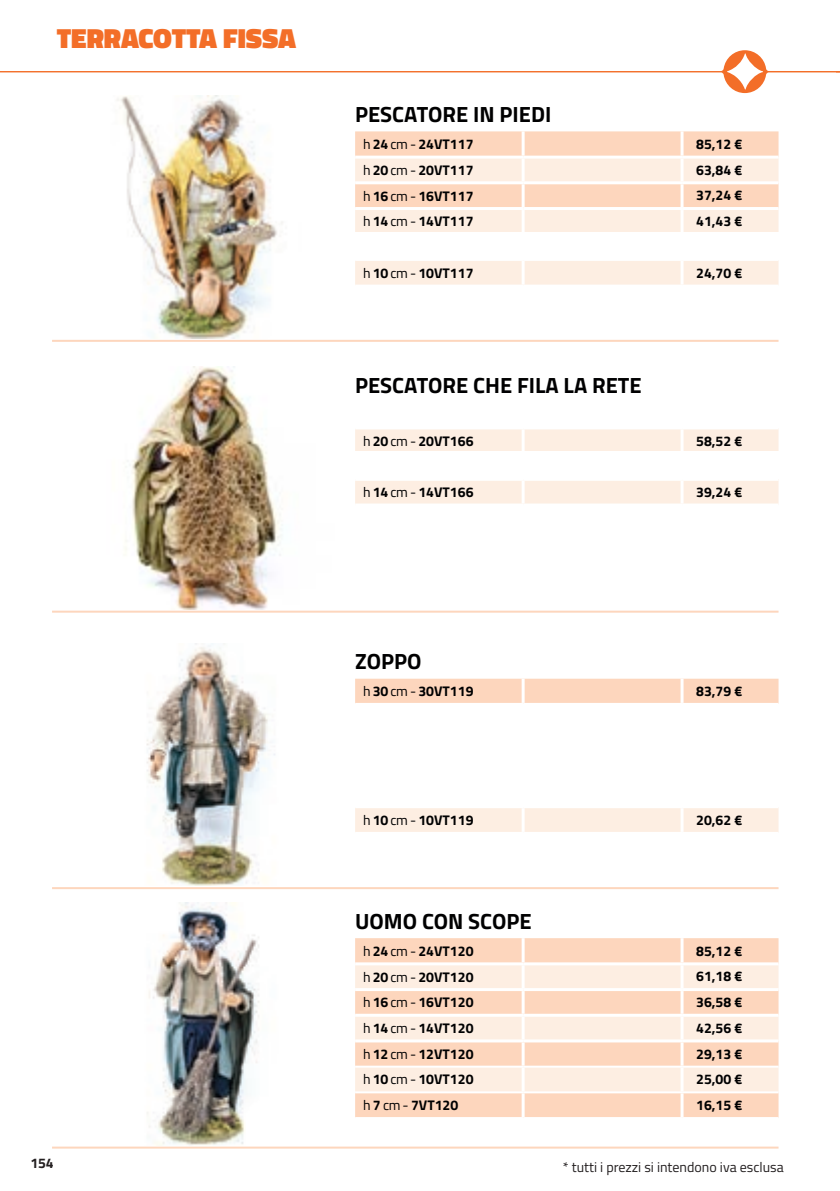
<style>
.page{position:relative;width:840px;height:1191px;background:#fff}
.page>*{position:absolute;margin:0;border:0;box-sizing:border-box;transform-origin:0 0}
.t1{font:900 28px "Titillium Web";color:#f36e28}
.t2{font:700 22px "Titillium Web";color:#000001}
.t3{font:700 14px "Titillium Web";color:#000001}
.t4{font:14px "Titillium Web";color:#231f20}
.t5{font:700 14px "Titillium Web";color:#231f20}
.s1{font-weight:400}
</style>
<div class="page">
<svg style="left:0;top:50px;width:839px;height:43px"></svg>
<img style="left:146px;top:643px;width:129px;height:242px">
<div style="left:355px;top:678px;width:423px;height:25px;background:#fdd6bd"></div>
<div style="left:355px;top:808px;width:423px;height:24px;background:#fdeee2"></div>
<hr style="left:521px;top:678px;width:3px;height:25px;background:#fff">
<hr style="left:680px;top:678px;width:3px;height:25px;background:#fff">
<hr style="left:521px;top:808px;width:3px;height:24px;background:#fff">
<hr style="left:680px;top:808px;width:3px;height:24px;background:#fff">
<hr style="left:52px;top:887px;width:726px;height:2px;background:#fdd6bd">
<img style="left:147px;top:902px;width:113px;height:243px">
<div style="left:355px;top:938px;width:423px;height:179px;background:#fdd6bd"></div>
<svg style="left:355px;top:965px;width:423px;height:126px;fill:#fdeee2"></svg>
<hr style="left:521px;top:938px;width:3px;height:24px;background:#fff">
<hr style="left:680px;top:938px;width:3px;height:24px;background:#fff">
<hr style="left:355px;top:962px;width:168px;height:3px;background:#fff">
<hr style="left:523px;top:962px;width:158px;height:3px;background:#fff">
<hr style="left:521px;top:965px;width:3px;height:23px;background:#fff">
<hr style="left:681px;top:962px;width:97px;height:3px;background:#fff">
<hr style="left:680px;top:965px;width:3px;height:23px;background:#fff">
<hr style="left:355px;top:988px;width:168px;height:3px;background:#fff">
<hr style="left:523px;top:988px;width:158px;height:3px;background:#fff">
<hr style="left:521px;top:991px;width:3px;height:22px;background:#fff">
<hr style="left:681px;top:988px;width:97px;height:3px;background:#fff">
<hr style="left:680px;top:991px;width:3px;height:22px;background:#fff">
<hr style="left:355px;top:1013px;width:168px;height:3px;background:#fff">
<hr style="left:523px;top:1013px;width:158px;height:3px;background:#fff">
<hr style="left:521px;top:1016px;width:3px;height:23px;background:#fff">
<hr style="left:681px;top:1013px;width:97px;height:3px;background:#fff">
<hr style="left:680px;top:1016px;width:3px;height:23px;background:#fff">
<hr style="left:355px;top:1039px;width:168px;height:3px;background:#fff">
<hr style="left:523px;top:1039px;width:158px;height:3px;background:#fff">
<hr style="left:521px;top:1042px;width:3px;height:23px;background:#fff">
<hr style="left:681px;top:1039px;width:97px;height:3px;background:#fff">
<hr style="left:680px;top:1042px;width:3px;height:23px;background:#fff">
<hr style="left:521px;top:1067px;width:3px;height:24px;background:#fff">
<hr style="left:680px;top:1067px;width:3px;height:24px;background:#fff">
<hr style="left:521px;top:1093px;width:3px;height:24px;background:#fff">
<hr style="left:680px;top:1093px;width:3px;height:24px;background:#fff">
<hr style="left:355px;top:1065px;width:168px;height:2px;background:#fff">
<hr style="left:523px;top:1065px;width:158px;height:2px;background:#fff">
<hr style="left:681px;top:1065px;width:97px;height:2px;background:#fff">
<hr style="left:355px;top:1091px;width:168px;height:2px;background:#fff">
<hr style="left:523px;top:1091px;width:158px;height:2px;background:#fff">
<hr style="left:681px;top:1091px;width:97px;height:2px;background:#fff">
<hr style="left:52px;top:1146px;width:726px;height:2px;background:#fdd6bd">
<img style="left:117px;top:96px;width:166px;height:242px">
<svg style="left:355px;top:131px;width:423px;height:25px;fill:#fdd6bd"></svg>
<svg style="left:355px;top:159px;width:423px;height:125px;fill:#fdeee2"></svg>
<hr style="left:521px;top:131px;width:3px;height:25px;background:#fff">
<hr style="left:680px;top:131px;width:3px;height:25px;background:#fff">
<hr style="left:521px;top:159px;width:3px;height:22px;background:#fff">
<hr style="left:680px;top:159px;width:3px;height:22px;background:#fff">
<hr style="left:355px;top:181px;width:168px;height:3px;background:#fff">
<hr style="left:523px;top:181px;width:158px;height:3px;background:#fff">
<hr style="left:521px;top:184px;width:3px;height:23px;background:#fff">
<hr style="left:681px;top:181px;width:97px;height:3px;background:#fff">
<hr style="left:680px;top:184px;width:3px;height:23px;background:#fff">
<hr style="left:355px;top:207px;width:168px;height:3px;background:#fff">
<hr style="left:523px;top:207px;width:158px;height:3px;background:#fff">
<hr style="left:521px;top:210px;width:3px;height:23px;background:#fff">
<hr style="left:681px;top:207px;width:97px;height:3px;background:#fff">
<hr style="left:680px;top:210px;width:3px;height:23px;background:#fff">
<hr style="left:521px;top:261px;width:3px;height:23px;background:#fff">
<hr style="left:680px;top:261px;width:3px;height:23px;background:#fff">
<hr style="left:355px;top:259px;width:168px;height:2px;background:#fff">
<hr style="left:523px;top:259px;width:158px;height:2px;background:#fff">
<hr style="left:681px;top:259px;width:97px;height:2px;background:#fff">
<hr style="left:52px;top:340px;width:726px;height:2px;background:#fdd6bd">
<img style="left:125px;top:367px;width:155px;height:242px">
<div style="left:355px;top:429px;width:423px;height:74px;background:#fdeee2"></div>
<hr style="left:521px;top:429px;width:3px;height:23px;background:#fff">
<hr style="left:680px;top:429px;width:3px;height:23px;background:#fff">
<hr style="left:355px;top:478px;width:168px;height:3px;background:#fff">
<hr style="left:523px;top:478px;width:158px;height:3px;background:#fff">
<hr style="left:521px;top:481px;width:3px;height:22px;background:#fff">
<hr style="left:681px;top:478px;width:97px;height:3px;background:#fff">
<hr style="left:680px;top:481px;width:3px;height:22px;background:#fff">
<hr style="left:52px;top:610px;width:726px;height:2px;background:#fdd6bd">
<div style="left:338px;top:233px;width:449px;height:27px;background:#fff"></div>
<div style="left:329px;top:452px;width:449px;height:27px;background:#fff"></div>
<h1 class="t1" style="left:57px;top:18px;width:241px">TERRACOTTA FISSA</h1>
<p class="t2" style="left:355px;top:97px;width:198px">PESCATORE IN PIEDI</p>
<p class="t3" style="left:363px;top:133px;width:112px"><span class="s1">h</span> 24 <span class="s1">cm -</span> 24VT117</p>
<p class="t3" style="left:695px;top:133px;width:47px">85,12 €</p>
<p class="t3" style="left:363px;top:159px;width:112px"><span class="s1">h</span> 20 <span class="s1">cm -</span> 20VT117</p>
<p class="t3" style="left:695px;top:159px;width:47px">63,84 €</p>
<p class="t3" style="left:363px;top:185px;width:112px"><span class="s1">h</span> 16 <span class="s1">cm -</span> 16VT117</p>
<p class="t3" style="left:695px;top:185px;width:47px">37,24 €</p>
<p class="t3" style="left:363px;top:211px;width:112px"><span class="s1">h</span> 14 <span class="s1">cm -</span> 14VT117</p>
<p class="t3" style="left:695px;top:210px;width:47px">41,43 €</p>
<p class="t3" style="left:363px;top:262px;width:112px"><span class="s1">h</span> 10 <span class="s1">cm -</span> 10VT117</p>
<p class="t3" style="left:695px;top:262px;width:47px">24,70 €</p>
<p class="t2" style="left:355px;top:368px;width:288px">PESCATORE CHE FILA LA RETE</p>
<p class="t3" style="left:363px;top:430px;width:112px"><span class="s1">h</span> 20 <span class="s1">cm -</span> 20VT166</p>
<p class="t3" style="left:695px;top:430px;width:47px">58,52 €</p>
<p class="t3" style="left:363px;top:481px;width:112px"><span class="s1">h</span> 14 <span class="s1">cm -</span> 14VT166</p>
<p class="t3" style="left:695px;top:481px;width:47px">39,24 €</p>
<p class="t2" style="left:355px;top:645px;width:68px">ZOPPO</p>
<p class="t3" style="left:363px;top:681px;width:112px"><span class="s1">h</span> 30 <span class="s1">cm -</span> 30VT119</p>
<p class="t3" style="left:695px;top:680px;width:47px">83,79 €</p>
<p class="t3" style="left:363px;top:809px;width:112px"><span class="s1">h</span> 10 <span class="s1">cm -</span> 10VT119</p>
<p class="t3" style="left:695px;top:809px;width:47px">20,62 €</p>
<p class="t2" style="left:355px;top:904px;width:178px">UOMO CON SCOPE</p>
<p class="t3" style="left:363px;top:940px;width:112px"><span class="s1">h</span> 24 <span class="s1">cm -</span> 24VT120</p>
<p class="t3" style="left:695px;top:940px;width:47px">85,12 €</p>
<p class="t3" style="left:363px;top:966px;width:112px"><span class="s1">h</span> 20 <span class="s1">cm -</span> 20VT120</p>
<p class="t3" style="left:695px;top:966px;width:47px">61,18 €</p>
<p class="t3" style="left:363px;top:991px;width:112px"><span class="s1">h</span> 16 <span class="s1">cm -</span> 16VT120</p>
<p class="t3" style="left:695px;top:991px;width:47px">36,58 €</p>
<p class="t3" style="left:363px;top:1017px;width:112px"><span class="s1">h</span> 14 <span class="s1">cm -</span> 14VT120</p>
<p class="t3" style="left:695px;top:1017px;width:47px">42,56 €</p>
<p class="t3" style="left:363px;top:1043px;width:112px"><span class="s1">h</span> 12 <span class="s1">cm -</span> 12VT120</p>
<p class="t3" style="left:695px;top:1043px;width:47px">29,13 €</p>
<p class="t3" style="left:363px;top:1068px;width:112px"><span class="s1">h</span> 10 <span class="s1">cm -</span> 10VT120</p>
<p class="t3" style="left:695px;top:1068px;width:47px">25,00 €</p>
<p class="t3" style="left:363px;top:1094px;width:97px"><span class="s1">h</span> 7 <span class="s1">cm -</span> 7VT120</p>
<p class="t3" style="left:695px;top:1094px;width:47px">16,15 €</p>
<p class="t5" style="left:30px;top:1152px;width:25px">154</p>
<p class="t4" style="left:562px;top:1157px;width:222px">* tutti i prezzi si intendono iva esclusa</p>
</div>
